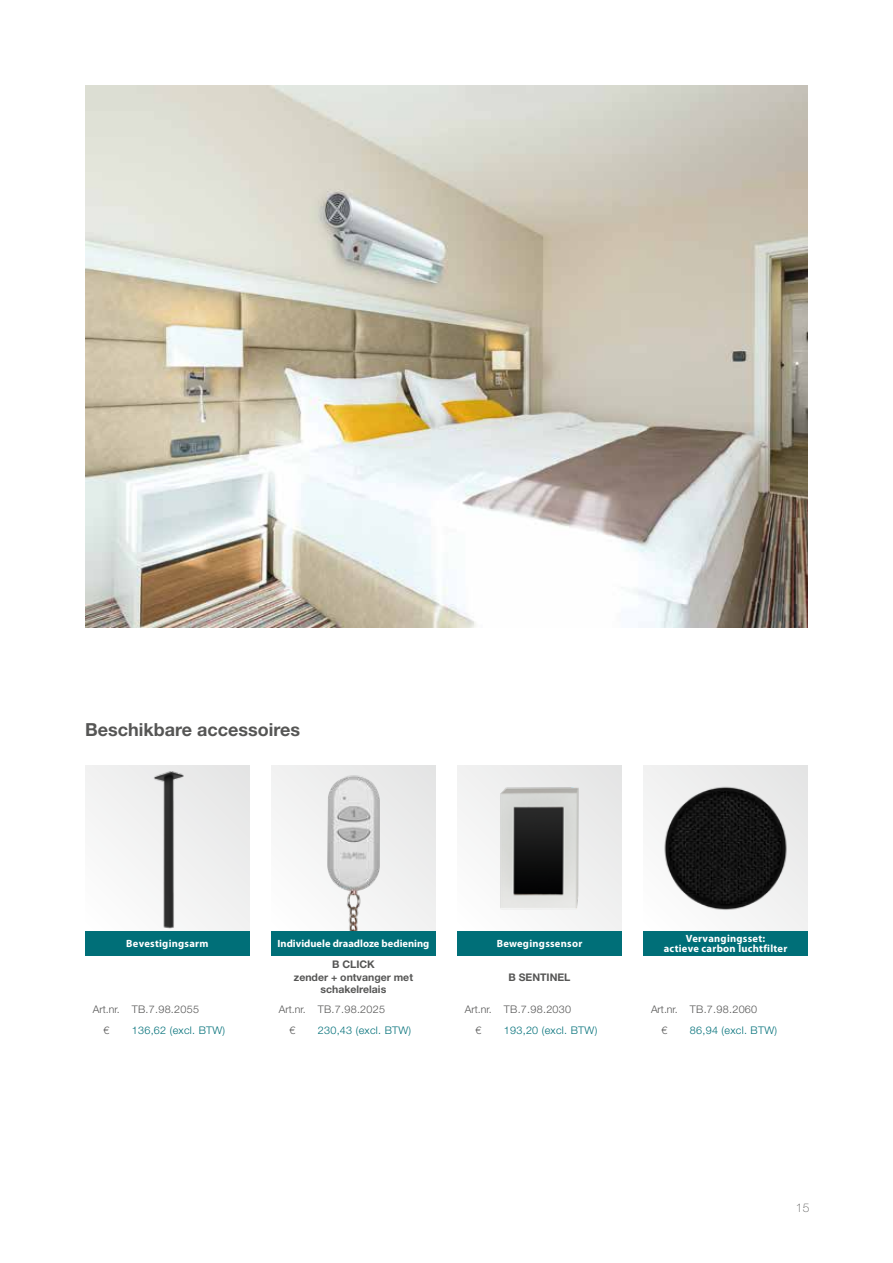
<style>
.page{position:relative;width:893px;height:1263px;background:#fff}
.page>*{position:absolute;margin:0;border:0;box-sizing:border-box;transform-origin:0 0}
.t1{font:700 18px "Helvetica Neue LT Std";color:#565655}
.t2{font:100 12px "Helvetica Neue LT Std";color:#565655}
.t3{font:300 10.5px/21.3px "Helvetica Neue LT Std";letter-spacing:.025em;color:#565655}
.t4{font:700 10.5px/10.5px "Myriad Pro";letter-spacing:.025em;color:#fff;text-align:center}
.t5{font:300 10.5px "Helvetica Neue LT Std";letter-spacing:.025em;color:#006f78}
.t6{font:700 10.5px/12.6px "Helvetica Neue LT Std";color:#565655;text-align:center}
.t7{font:700 10.5px "Myriad Pro";color:#fff}
</style>
<div class="page">
<img style="left:85px;top:85px;width:723px;height:543px">
<div style="left:85px;top:930px;width:165px;height:26px;background:#006f78"></div>
<img style="left:85px;top:765px;width:165px;height:165px">
<div style="left:271px;top:930px;width:165px;height:26px;background:#006f78"></div>
<img style="left:271px;top:765px;width:165px;height:165px">
<div style="left:457px;top:930px;width:165px;height:26px;background:#006f78"></div>
<img style="left:457px;top:765px;width:165px;height:165px">
<div style="left:643px;top:930px;width:165px;height:26px;background:#006f78"></div>
<img style="left:643px;top:765px;width:165px;height:165px">
<h1 class="t1" style="left:85px;top:718px;width:216px">Beschikbare accessoires</h1>
<p class="t4" style="left:126px;top:938px;width:84px">Bevestigingsarm</p>
<p class="t7" style="left:277px;top:936px;width:153px">Individuele draadloze bediening</p>
<p class="t4" style="left:497px;top:938px;width:87px">Bewegingssensor</p>
<p class="t4" style="left:664px;top:932px;width:125px">Vervangingsset:<br>actieve carbon luchtfilter</p>
<p class="t3" style="left:103px;top:998px;width:97px;text-indent:-11px">Art.nr. TB.7.98.2055 €</p>
<p class="t5" style="left:132px;top:1024px;width:95px">136,62 (excl. BTW)</p>
<p class="t6" style="left:294px;top:958px;width:121px">B CLICK<br>zender + ontvanger met schakelrelais</p>
<p class="t3" style="left:289px;top:998px;width:97px;text-indent:-11px">Art.nr. TB.7.98.2025 €</p>
<p class="t5" style="left:318px;top:1024px;width:95px">230,43 (excl. BTW)</p>
<p class="t6" style="left:508px;top:970px;width:64px">B SENTINEL</p>
<p class="t3" style="left:475px;top:998px;width:97px;text-indent:-11px">Art.nr. TB.7.98.2030 €</p>
<p class="t5" style="left:504px;top:1024px;width:95px">193,20 (excl. BTW)</p>
<p class="t3" style="left:661px;top:998px;width:97px;text-indent:-11px">Art.nr. TB.7.98.2060 €</p>
<p class="t5" style="left:690px;top:1024px;width:89px">86,94 (excl. BTW)</p>
<p class="t2" style="left:796px;top:1201px;width:15px">15</p>
</div>
